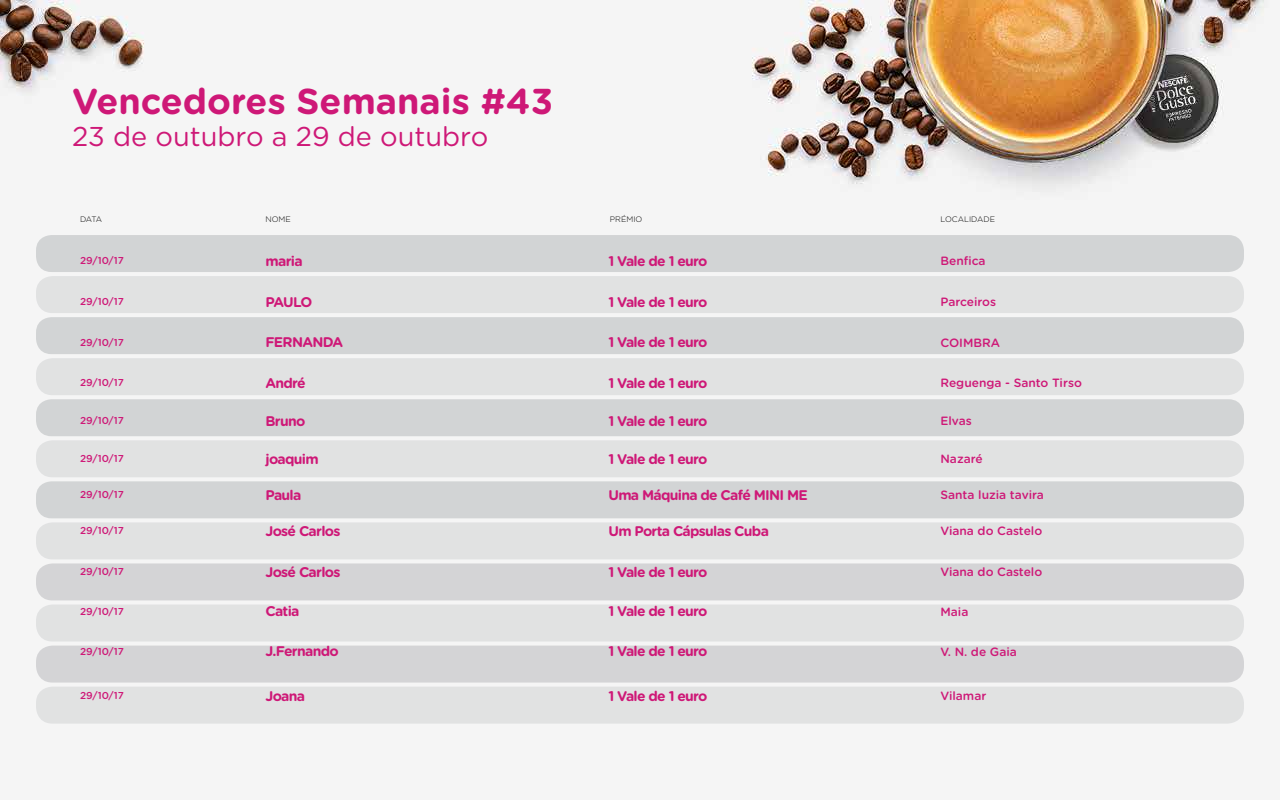
<style>
.page{position:relative;width:1280px;height:800px;background:#fff}
.page>*{position:absolute;margin:0;border:0;box-sizing:border-box;transform-origin:0 0}
.t1{font:700 36px "Gotham Rounded";color:#ce1877}
.t2{font:27.2px "Gotham Rounded";color:#ce1877}
.t3{font:700 14px "Gotham Rounded";letter-spacing:-.05em;color:#ce1877}
.t4{font:500 12px "Gotham Rounded";color:#ce1877}
.t5{font:500 10px "Gotham Rounded";color:#ce1877}
.t6{font:300 8px "Gotham Rounded";color:#000}
</style>
<div class="page">
<img style="left:0;top:0;width:1270px;height:724px">
<div style="left:36px;top:235px;width:1208px;height:37px;background:#d1d3d4;border-radius:16px"></div>
<div style="left:36px;top:399px;width:1208px;height:37px;background:#d1d3d4;border-radius:16px"></div>
<div style="left:36px;top:317px;width:1208px;height:37px;background:#d1d3d4;border-radius:16px"></div>
<div style="left:36px;top:481px;width:1208px;height:37px;background:#d1d3d4;border-radius:16px"></div>
<div style="left:36px;top:276px;width:1208px;height:37px;background:#e0e1e2;border-radius:16px"></div>
<div style="left:36px;top:440px;width:1208px;height:37px;background:#e0e1e2;border-radius:16px"></div>
<div style="left:36px;top:358px;width:1208px;height:37px;background:#e0e1e2;border-radius:16px"></div>
<div style="left:36px;top:522px;width:1208px;height:37px;background:#e0e1e2;border-radius:16px"></div>
<div style="left:36px;top:563px;width:1208px;height:37px;background:#d3d3d5;border-radius:16px"></div>
<div style="left:36px;top:605px;width:1208px;height:37px;background:#e0e1e2;border-radius:16px"></div>
<div style="left:36px;top:646px;width:1208px;height:37px;background:#d3d3d5;border-radius:16px"></div>
<div style="left:36px;top:687px;width:1208px;height:37px;background:#e0e1e2;border-radius:16px"></div>
<h1 class="t1" style="left:72px;top:75px;width:483px">Vencedores Semanais #43</h1>
<h2 class="t2" style="left:72px;top:118px;width:418px">23 de outubro a 29 de outubro</h2>
<p class="t6" style="left:80px;top:214px;width:24px">DATA</p>
<p class="t6" style="left:265px;top:214px;width:27px">NOME</p>
<p class="t6" style="left:610px;top:214px;width:34px">PRÉMIO</p>
<p class="t6" style="left:940px;top:214px;width:56px">LOCALIDADE</p>
<p class="t5" style="left:80px;top:254px;width:45px">29/10/17</p>
<p class="t3" style="left:266px;top:251px;width:39px">maria</p>
<p class="t3" style="left:608px;top:251px;width:101px">1 Vale de 1 euro</p>
<p class="t4" style="left:940px;top:252px;width:47px">Benfica</p>
<p class="t5" style="left:80px;top:294px;width:45px">29/10/17</p>
<p class="t3" style="left:266px;top:291px;width:48px">PAULO</p>
<p class="t3" style="left:608px;top:291px;width:101px">1 Vale de 1 euro</p>
<p class="t4" style="left:940px;top:293px;width:57px">Parceiros</p>
<p class="t5" style="left:80px;top:335px;width:45px">29/10/17</p>
<p class="t3" style="left:266px;top:332px;width:79px">FERNANDA</p>
<p class="t3" style="left:608px;top:332px;width:101px">1 Vale de 1 euro</p>
<p class="t4" style="left:940px;top:334px;width:61px">COIMBRA</p>
<p class="t5" style="left:80px;top:376px;width:45px">29/10/17</p>
<p class="t3" style="left:266px;top:373px;width:42px">André</p>
<p class="t3" style="left:608px;top:373px;width:101px">1 Vale de 1 euro</p>
<p class="t4" style="left:940px;top:374px;width:143px">Reguenga - Santo Tirso</p>
<p class="t5" style="left:80px;top:414px;width:45px">29/10/17</p>
<p class="t3" style="left:266px;top:411px;width:41px">Bruno</p>
<p class="t3" style="left:608px;top:411px;width:101px">1 Vale de 1 euro</p>
<p class="t4" style="left:940px;top:412px;width:33px">Elvas</p>
<p class="t5" style="left:80px;top:452px;width:45px">29/10/17</p>
<p class="t3" style="left:266px;top:449px;width:55px">joaquim</p>
<p class="t3" style="left:608px;top:449px;width:101px">1 Vale de 1 euro</p>
<p class="t4" style="left:940px;top:450px;width:44px">Nazaré</p>
<p class="t5" style="left:80px;top:488px;width:45px">29/10/17</p>
<p class="t3" style="left:266px;top:485px;width:37px">Paula</p>
<p class="t3" style="left:608px;top:485px;width:201px">Uma Máquina de Café MINI ME</p>
<p class="t4" style="left:940px;top:486px;width:105px">Santa luzia tavira</p>
<p class="t5" style="left:80px;top:524px;width:45px">29/10/17</p>
<p class="t3" style="left:266px;top:521px;width:77px">José Carlos</p>
<p class="t3" style="left:608px;top:521px;width:162px">Um Porta Cápsulas Cuba</p>
<p class="t4" style="left:940px;top:522px;width:103px">Viana do Castelo</p>
<p class="t5" style="left:80px;top:564px;width:45px">29/10/17</p>
<p class="t3" style="left:266px;top:561px;width:77px">José Carlos</p>
<p class="t3" style="left:608px;top:561px;width:101px">1 Vale de 1 euro</p>
<p class="t4" style="left:940px;top:563px;width:103px">Viana do Castelo</p>
<p class="t5" style="left:80px;top:604px;width:45px">29/10/17</p>
<p class="t3" style="left:266px;top:601px;width:36px">Catia</p>
<p class="t3" style="left:608px;top:601px;width:101px">1 Vale de 1 euro</p>
<p class="t4" style="left:940px;top:603px;width:29px">Maia</p>
<p class="t5" style="left:80px;top:644px;width:45px">29/10/17</p>
<p class="t3" style="left:266px;top:641px;width:75px">J.Fernando</p>
<p class="t3" style="left:608px;top:641px;width:101px">1 Vale de 1 euro</p>
<p class="t4" style="left:940px;top:643px;width:78px">V. N. de Gaia</p>
<p class="t5" style="left:80px;top:689px;width:45px">29/10/17</p>
<p class="t3" style="left:266px;top:686px;width:41px">Joana</p>
<p class="t3" style="left:608px;top:686px;width:101px">1 Vale de 1 euro</p>
<p class="t4" style="left:940px;top:687px;width:47px">Vilamar</p>
</div>
